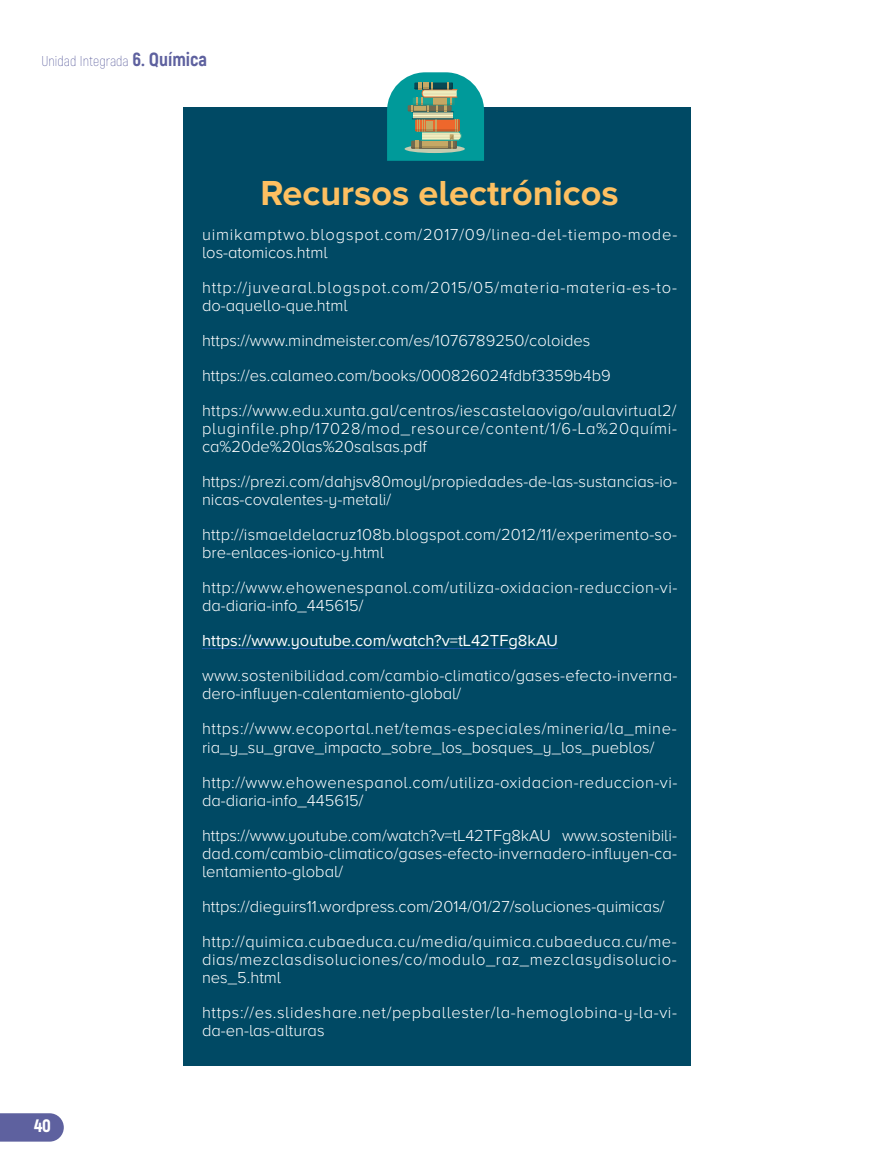
<style>
.page{position:relative;width:872px;height:1170px;background:#fff}
.page>*{position:absolute;margin:0;border:0;box-sizing:border-box;transform-origin:0 0}
.t1{font:700 36px "Proxima Nova A";color:#fdc061}
.t2{font:900 18px "Akrobat";color:#fff}
.t3{font:300 16.5px/18px "Proxima Nova A";letter-spacing:.015em;color:#fff}
.t4{font:300 16.5px/18px "Proxima Nova A";letter-spacing:.05em;color:#fff}
.t5{font:300 16.5px/18px "Proxima Nova A";letter-spacing:.035em;color:#fff}
.t6{font:300 16.5px/18px "Proxima Nova A";letter-spacing:.04em;color:#fff}
.t7{font:300 16.5px/18px "Proxima Nova A";letter-spacing:.045em;color:#fff}
.t8{font:16.5px "Proxima Nova A";color:#fff}
.t9{font:200 14.25px "Akrobat";color:#5e619f}
.s1{font-weight:800;font-size:19.05px}
</style>
<div class="page">
<svg style="left:0;top:1113px;width:64px;height:28px;background:#676aa4"></svg>
<div style="left:183px;top:108px;width:507px;height:957px;background:#004964"></div>
<svg style="left:387px;top:72px;width:97px;height:89px;background:#4da294"></svg>
<hr style="left:202px;top:648px;width:356px;height:1px;background:#1e56a6">
<p class="t9" style="left:41px;top:52px;width:167px">Unidad Integrada <span class="s1">6. Química</span></p>
<p class="t2" style="left:34px;top:1114px;width:19px">40</p>
<h1 class="t1" style="left:260px;top:172px;width:360px">Recursos electrónicos</h1>
<p class="t4" style="left:202px;top:225px;width:477px">uimikamptwo.blogspot.com/2017/09/linea-del-tiempo-mode&shy;los-atomicos.html</p>
<p class="t4" style="left:202px;top:278px;width:476px">http://juvearal.blogspot.com/2015/05/materia-materia-es-to&shy;do-aquello-que.html</p>
<p class="t3" style="left:202px;top:323px;width:476px;line-height:35px">https://www.mindmeister.com/es/1076789250/coloides https://es.calameo.com/books/000826024fdbf3359b4b9 https://www.edu.xunta.gal/centros/iescastelaovigo/aulavirtual2/</p>
<p class="t7" style="left:202px;top:419px;width:476px">pluginfile.php/17028/mod_resource/content/1/6-La%20quími&shy;ca%20de%20las%20salsas.pdf</p>
<p class="t3" style="left:202px;top:472px;width:477px">https://prezi.com/dahjsv80moyl/propiedades-de-las-sustancias-io&shy;nicas-covalentes-y-metali/</p>
<p class="t3" style="left:202px;top:525px;width:476px">http://ismaeldelacruz108b.blogspot.com/2012/11/experimento-so&shy;bre-enlaces-ionico-y.html</p>
<p class="t3" style="left:202px;top:578px;width:477px">http://www.ehowenespanol.com/utiliza-oxidacion-reduccion-vi&shy;da-diaria-info_445615/</p>
<p class="t8" style="left:202px;top:631px;width:357px">https://www.youtube.com/watch?v=tL42TFg8kAU</p>
<p class="t3" style="left:202px;top:666px;width:477px">www.sostenibilidad.com/cambio-climatico/gases-efecto-inverna&shy;dero-influyen-calentamiento-global/</p>
<p class="t6" style="left:202px;top:719px;width:476px">https://www.ecoportal.net/temas-especiales/mineria/la_mine&shy;ria_y_su_grave_impacto_sobre_los_bosques_y_los_pueblos/</p>
<p class="t3" style="left:202px;top:772px;width:477px">http://www.ehowenespanol.com/utiliza-oxidacion-reduccion-vi&shy;da-diaria-info_445615/</p>
<p class="t3" style="left:202px;top:825px;width:476px;text-align:justify">https://www.youtube.com/watch?v=tL42TFg8kAU www.sostenibili&shy;dad.com/cambio-climatico/gases-efecto-invernadero-influyen-ca&shy;lentamiento-global/</p>
<p class="t3" style="left:202px;top:888px;width:476px;line-height:35px">https://dieguirs11.wordpress.com/2014/01/27/soluciones-quimicas/ http://quimica.cubaeduca.cu/media/quimica.cubaeduca.cu/me-</p>
<p class="t5" style="left:202px;top:949px;width:476px">dias/mezclasdisoluciones/co/modulo_raz_mezclasydisolucio&shy;nes_5.html</p>
<p class="t5" style="left:202px;top:1002px;width:476px">https://es.slideshare.net/pepballester/la-hemoglobina-y-la-vi&shy;da-en-las-alturas</p>
</div>
